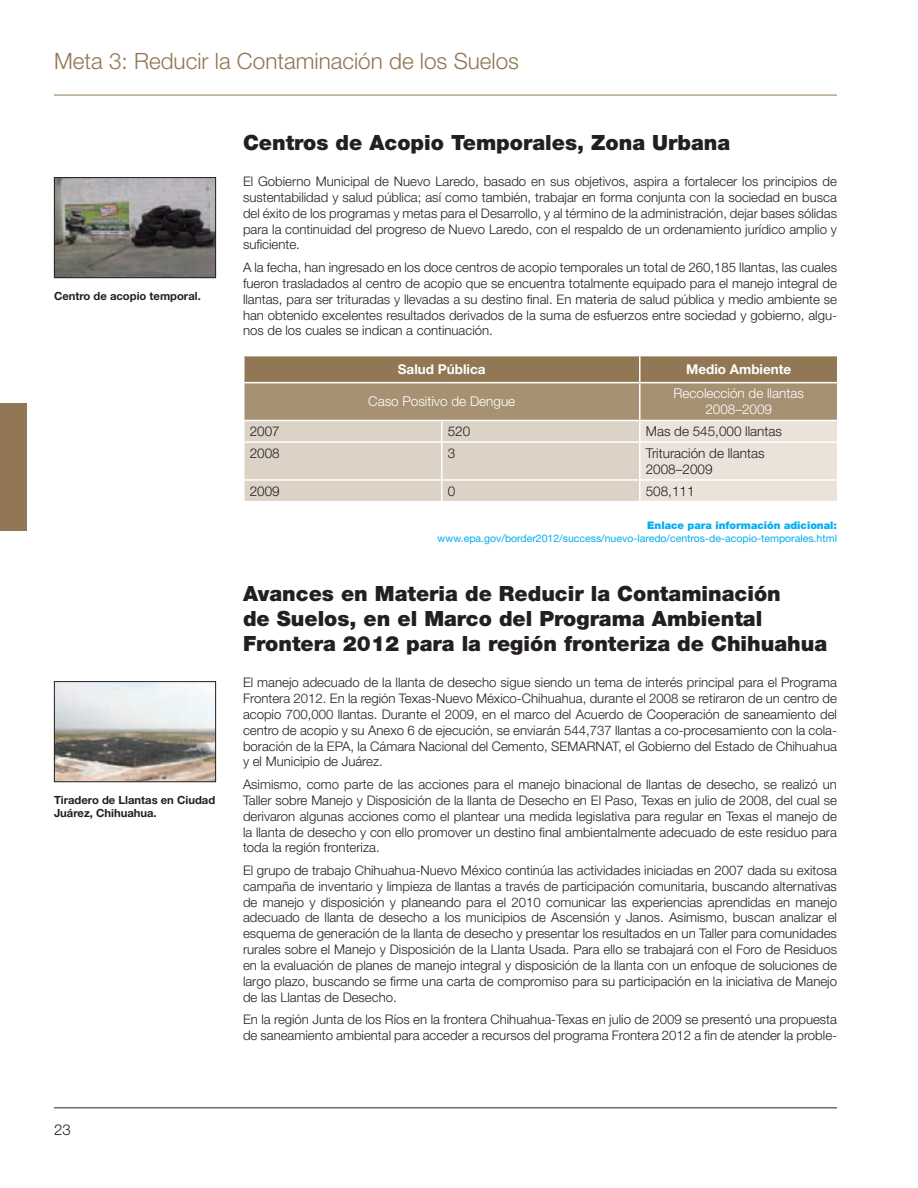
<style>
.page{position:relative;width:918px;height:1188px;background:#fff}
.page>*{position:absolute;margin:0;border:0;box-sizing:border-box;transform-origin:0 0}
.t1{font:300 22.5px "Helvetica Neue LT Std";color:#917753}
.t2{font:900 21px/25.2px "Helvetica Neue LT Std";color:#231f20}
.t3{font:300 15px "Helvetica Neue LT Std";color:#231f20}
.t4{font:300 13.5px/16.2px "Helvetica Neue LT Std";color:#231f20}
.t5{font:300 13.5px/16.2px "Helvetica Neue LT Std";color:#fff;text-align:center}
.t6{font:700 13.5px "Helvetica Neue LT Std";color:#fff}
.t7{font:300 13.2px/15.9px "Helvetica Neue LT Std";color:#231f20;text-align:justify}
.t8{font:700 11.25px/13.5px "Helvetica Neue LT Std";color:#231f20}
.t9{font:10.5px "Helvetica Neue LT Std";color:#00aeef}
.t10{font:900 10.5px "Helvetica Neue LT Std";color:#00aeef}
</style>
<div class="page">
<hr style="left:54px;top:95px;width:783px;height:1px;background:#917753">
<div style="left:0;top:403px;width:27px;height:127px;background:#917753"></div>
<hr style="left:54px;top:1107px;width:783px;height:1px;background:#231f20">
<svg style="left:243px;top:356px;width:595px;height:145px;background:#c6b7a3"></svg>
<img style="left:56px;top:179px;width:158px;height:97px">
<div style="left:54px;top:177px;width:162px;height:101px;border:1px solid #231f20"></div>
<img style="left:56px;top:683px;width:158px;height:97px">
<div style="left:54px;top:681px;width:162px;height:101px;border:1px solid #231f20"></div>
<h1 class="t1" style="left:54px;top:47px;width:467px">Meta 3: Reducir la Contaminación de los Suelos</h1>
<p class="t8" style="left:54px;top:289px;width:148px">Centro de acopio temporal.</p>
<p class="t8" style="left:54px;top:793px;width:163px">Tiradero de Llantas en Ciudad<br>Juárez, Chihuahua.</p>
<h2 class="t2" style="left:243px;top:130px;width:489px">Centros de Acopio Temporales, Zona Urbana</h2>
<p class="t7" style="left:243px;top:173px;width:596px">El Gobierno Municipal de Nuevo Laredo, basado en sus objetivos, aspira a fortalecer los principios de sustentabilidad y salud pública; así como también, trabajar en forma conjunta con la sociedad en busca del éxito de los programas y metas para el Desarrollo, y al término de la administración, dejar bases sólidas para la continuidad del progreso de Nuevo Laredo, con el respaldo de un ordenamiento jurídico amplio y suficiente.</p>
<p class="t7" style="left:243px;top:259px;width:596px">A la fecha, han ingresado en los doce centros de acopio temporales un total de 260,185 llantas, las cuales fueron trasladados al centro de acopio que se encuentra totalmente equipado para el manejo integral de llantas, para ser trituradas y llevadas a su destino final. En materia de salud pública y medio ambiente se han obtenido excelentes resultados derivados de la suma de esfuerzos entre sociedad y gobierno, algu&shy;nos de los cuales se indican a continuación.</p>
<p class="t6" style="left:398px;top:361px;width:89px">Salud Pública</p>
<p class="t6" style="left:686px;top:361px;width:107px">Medio Ambiente</p>
<p class="t5" style="left:368px;top:393px;width:149px">Caso Positivo de Dengue</p>
<p class="t5" style="left:674px;top:385px;width:132px">Recolección de llantas<br>2008–2009</p>
<p class="t4" style="left:250px;top:423px;width:32px">2007</p>
<p class="t4" style="left:448px;top:423px;width:24px">520</p>
<p class="t4" style="left:646px;top:423px;width:138px">Mas de 545,000 llantas</p>
<p class="t4" style="left:250px;top:445px;width:32px">2008</p>
<p class="t4" style="left:448px;top:445px;width:9px">3</p>
<p class="t4" style="left:646px;top:445px;width:120px">Trituración de llantas<br>2008–2009</p>
<p class="t4" style="left:250px;top:482px;width:32px">2009</p>
<p class="t4" style="left:448px;top:482px;width:9px">0</p>
<p class="t4" style="left:646px;top:482px;width:50px">508,111</p>
<p class="t10" style="left:647px;top:519px;width:191px">Enlace para información adicional:</p>
<p class="t9" style="left:438px;top:532px;width:401px">www.epa.gov/border2012/success/nuevo-laredo/centros-de-acopio-temporales.html</p>
<h2 class="t2" style="left:243px;top:581px;width:586px">Avances en Materia de Reducir la Contaminación<br>de Suelos, en el Marco del Programa Ambiental<br>Frontera 2012 para la región fronteriza de Chihuahua</h2>
<p class="t7" style="left:243px;top:674px;width:596px">El manejo adecuado de la llanta de desecho sigue siendo un tema de interés principal para el Programa Frontera 2012. En la región Texas-Nuevo México-Chihuahua, durante el 2008 se retiraron de un centro de acopio 700,000 llantas. Durante el 2009, en el marco del Acuerdo de Cooperación de saneamiento del centro de acopio y su Anexo 6 de ejecución, se enviarán 544,737 llantas a co-procesamiento con la cola&shy;boración de la EPA, la Cámara Nacional del Cemento, SEMARNAT, el Gobierno del Estado de Chihuahua y el Municipio de Juárez.</p>
<p class="t7" style="left:243px;top:776px;width:595px">Asimismo, como parte de las acciones para el manejo binacional de llantas de desecho, se realizó un Taller sobre Manejo y Disposición de la llanta de Desecho en El Paso, Texas en julio de 2008, del cual se derivaron algunas acciones como el plantear una medida legislativa para regular en Texas el manejo de la llanta de desecho y con ello promover un destino final ambientalmente adecuado de este residuo para toda la región fronteriza.</p>
<p class="t7" style="left:243px;top:862px;width:596px">El grupo de trabajo Chihuahua-Nuevo México continúa las actividades iniciadas en 2007 dada su exitosa campaña de inventario y limpieza de llantas a través de participación comunitaria, buscando alternativas de manejo y disposición y planeando para el 2010 comunicar las experiencias aprendidas en manejo adecuado de llanta de desecho a los municipios de Ascensión y Janos. Asimismo, buscan analizar el esquema de generación de la llanta de desecho y presentar los resultados en un Taller para comunidades rurales sobre el Manejo y Disposición de la Llanta Usada. Para ello se trabajará con el Foro de Residuos en la evaluación de planes de manejo integral y disposición de la llanta con un enfoque de soluciones de largo plazo, buscando se firme una carta de compromiso para su participación en la iniciativa de Manejo de las Llantas de Desecho.</p>
<p class="t7" style="left:243px;top:1011px;width:596px">En la región Junta de los Ríos en la frontera Chihuahua-Texas en julio de 2009 se presentó una propuesta de saneamiento ambiental para acceder a recursos del programa Frontera 2012 a fin de atender la proble-</p>
<p class="t3" style="left:54px;top:1121px;width:18px">23</p>
</div>
